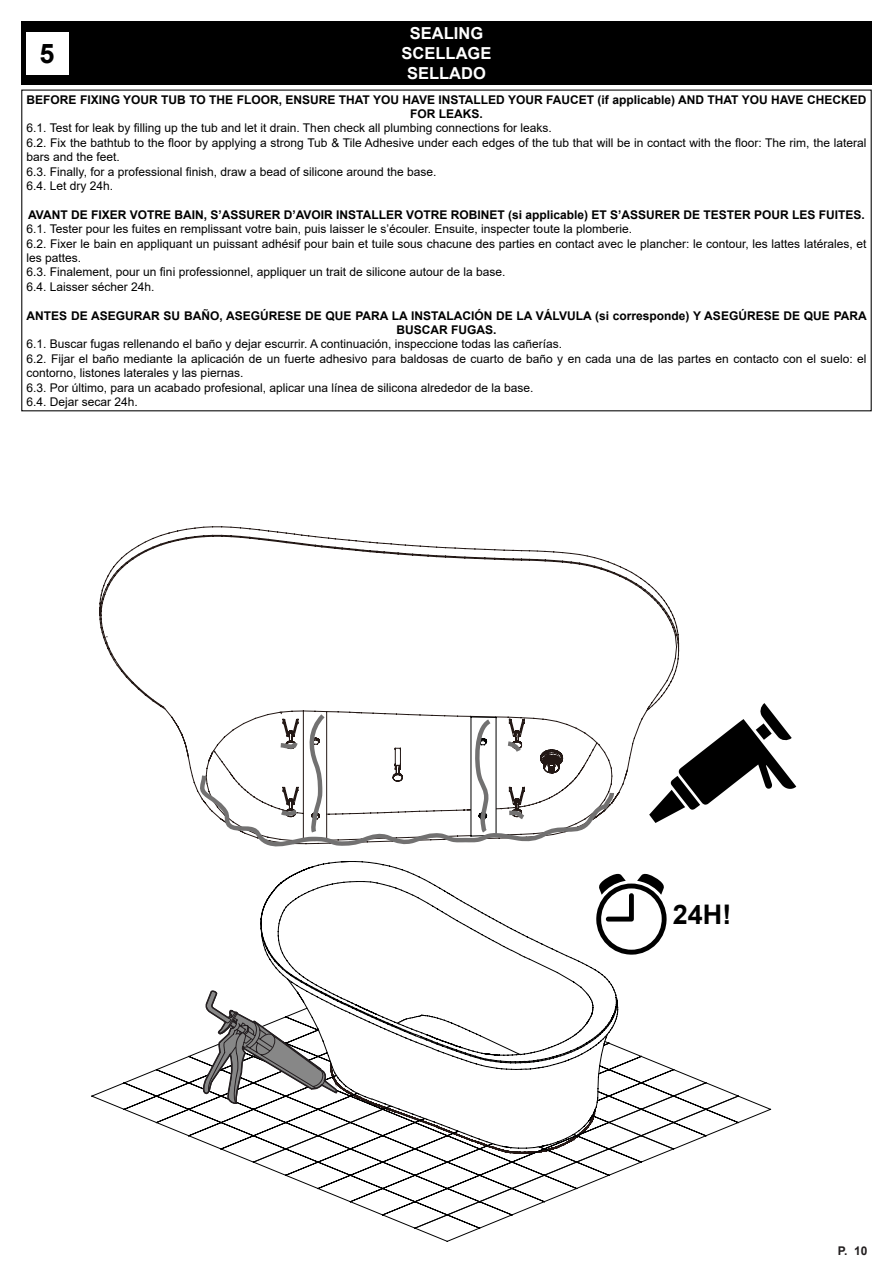
<style>
.page{position:relative;width:893px;height:1263px;background:#fff}
.page>*{position:absolute;margin:0;border:0;box-sizing:border-box;transform-origin:0 0}
.t1{font:700 27px "Arial";color:#000}
.t2{font:700 16.5px "Arial";color:#fff}
.t3{font:12px/14.4px "Arial";color:#000}
.t4{font:700 12px/14.4px "Arial";color:#000;text-align:center}
.t5{font:700 12px "Arial";color:#231f20}
</style>
<div class="page">
<div style="left:21px;top:21px;width:851px;height:64px;background:#000"></div>
<div style="left:26px;top:32px;width:42px;height:42px;background:#fff"></div>
<svg style="left:91px;top:1006px;width:680px;height:128px"></svg>
<svg style="left:618px;top:1016px;width:89px;height:66px"></svg>
<svg style="left:600px;top:1082px;width:139px;height:98px"></svg>
<svg style="left:260px;top:861px;width:348px;height:265px"></svg>
<svg style="left:183px;top:989px;width:417px;height:253px"></svg>
<svg style="left:676px;top:703px;width:120px;height:109px"></svg>
<svg style="left:99px;top:554px;width:580px;height:171px"></svg>
<svg style="left:627px;top:716px;width:14px;height:57px"></svg>
<svg style="left:125px;top:548px;width:66px;height:224px"></svg>
<svg style="left:191px;top:526px;width:436px;height:268px"></svg>
<svg style="left:192px;top:709px;width:424px;height:137px"></svg>
<svg style="left:596px;top:874px;width:71px;height:81px"></svg>
<p class="t2" style="left:410px;top:22px;width:75px">SEALING</p>
<p class="t2" style="left:402px;top:42px;width:91px">SCELLAGE</p>
<p class="t2" style="left:407px;top:62px;width:80px">SELLADO</p>
<p class="t4" style="left:27px;top:92px;width:841px">BEFORE FIXING YOUR TUB TO THE FLOOR, ENSURE THAT YOU HAVE INSTALLED YOUR FAUCET (if applicable) AND THAT YOU HAVE CHECKED<br>FOR LEAKS.</p>
<p class="t3" style="left:27px;top:121px;width:527px">6.1. Test for leak by filling up the tub and let it drain. Then check all plumbing connections for leaks.</p>
<p class="t3" style="left:27px;top:135px;width:841px">6.2. Fix the bathtub to the floor by applying a strong Tub &amp; Tile Adhesive under each edges of the tub that will be in contact with the floor: The rim, the lateral bars and the feet.</p>
<p class="t3" style="left:27px;top:164px;width:411px">6.3. Finally, for a professional finish, draw a bead of silicone around the base.</p>
<p class="t3" style="left:27px;top:179px;width:88px">6.4. Let dry 24h.</p>
<p class="t4" style="left:28px;top:208px;width:838px">AVANT DE FIXER VOTRE BAIN, S’ASSURER D’AVOIR INSTALLER VOTRE ROBINET (si applicable) ET S’ASSURER DE TESTER POUR LES FUITES.</p>
<p class="t3" style="left:27px;top:222px;width:607px">6.1. Tester pour les fuites en remplissant votre bain, puis laisser le s’écouler. Ensuite, inspecter toute la plomberie.</p>
<p class="t3" style="left:27px;top:236px;width:841px">6.2. Fixer le bain en appliquant un puissant adhésif pour bain et tuile sous chacune des parties en contact avec le plancher: le contour, les lattes latérales, et les pattes.</p>
<p class="t3" style="left:27px;top:265px;width:480px">6.3. Finalement, pour un fini professionnel, appliquer un trait de silicone autour de la base.</p>
<p class="t3" style="left:27px;top:279px;width:130px">6.4. Laisser sécher 24h.</p>
<p class="t4" style="left:27px;top:308px;width:842px">ANTES DE ASEGURAR SU BAÑO, ASEGÚRESE DE QUE PARA LA INSTALACIÓN DE LA VÁLVULA (si corresponde) Y ASEGÚRESE DE QUE PARA<br>BUSCAR FUGAS.</p>
<p class="t3" style="left:27px;top:337px;width:537px">6.1. Buscar fugas rellenando el baño y dejar escurrir. A continuación, inspeccione todas las cañerías.</p>
<p class="t3" style="left:27px;top:351px;width:841px">6.2. Fijar el baño mediante la aplicación de un fuerte adhesivo para baldosas de cuarto de baño y en cada una de las partes en contacto con el suelo: el contorno, listones laterales y las piernas.</p>
<p class="t3" style="left:27px;top:380px;width:508px">6.3. Por último, para un acabado profesional, aplicar una línea de silicona alrededor de la base.</p>
<p class="t3" style="left:27px;top:395px;width:113px">6.4. Dejar secar 24h.</p>
<p class="t1" style="left:40px;top:34px;width:17px">5</p>
<p class="t1" style="left:673px;top:895px;width:60px">24H!</p>
<p class="t5" style="left:838px;top:1242px;width:31px">P. 10</p>
</div>
